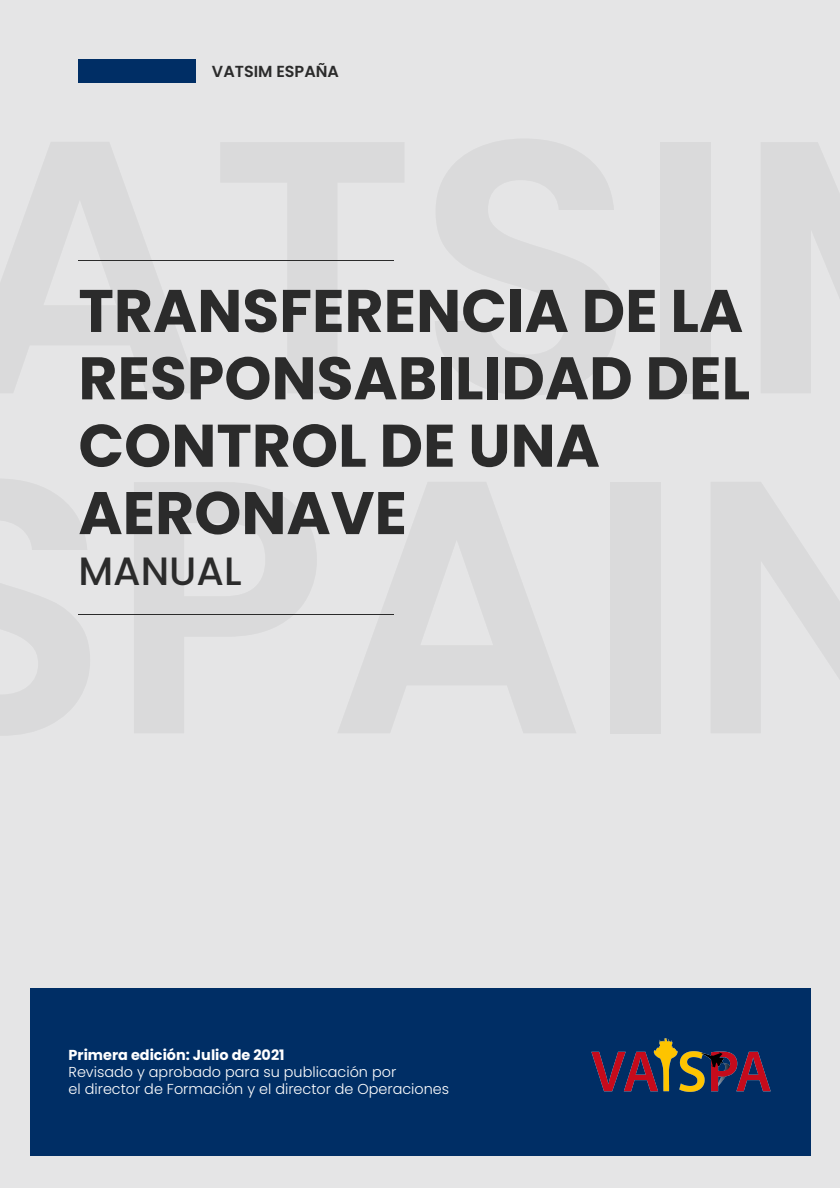
<style>
.page{position:relative;width:840px;height:1188px;background:#e5e5e6}
.page>*{position:absolute;margin:0;border:0;box-sizing:border-box;transform-origin:0 0}
.t1{font:600 360px "Poppins";color:#000}
.t2{font:700 60px/67.4px "Poppins";color:#2b2b2b}
.t3{font:500 39.48px "Poppins";color:#2b2b2b}
.t4{font:600 16px "Poppins";color:#2b2b2b}
.t5{font:300 14.4px/17.3px "Poppins";color:#fff}
.t6{font:700 14.4px "Poppins";color:#fff}
</style>
<div class="page">
<div style="left:30px;top:988px;width:780px;height:168px;background:#002e65"></div>
<hr style="left:78px;top:260px;width:315px;height:1px;background:#2b2b2b">
<hr style="left:78px;top:614px;width:315px;height:1px;background:#2b2b2b">
<div style="left:78px;top:60px;width:118px;height:23px;background:#002e65"></div>
<img style="left:592px;top:1039px;width:179px;height:53px">
<p class="t4" style="left:212px;top:62px;width:129px">VATSIM ESPAÑA</p>
<h1 class="t1" style="left:-49px;top:59px;width:786px">ATSI</h1>
<h2 class="t2" style="left:78px;top:278px;width:673px">TRANSFERENCIA DE LA<br>RESPONSABILIDAD DEL<br>CONTROL DE UNA<br>AERONAVE</h2>
<h3 class="t3" style="left:78px;top:549px;width:165px">MANUAL</h3>
<p class="t6" style="left:69px;top:1047px;width:218px">Primera edición: Julio de 2021</p>
<p class="t5" style="left:69px;top:1064px;width:382px">Revisado y aprobado para su publicación por<br>el director de Formación y el director de Operaciones</p>
</div>
